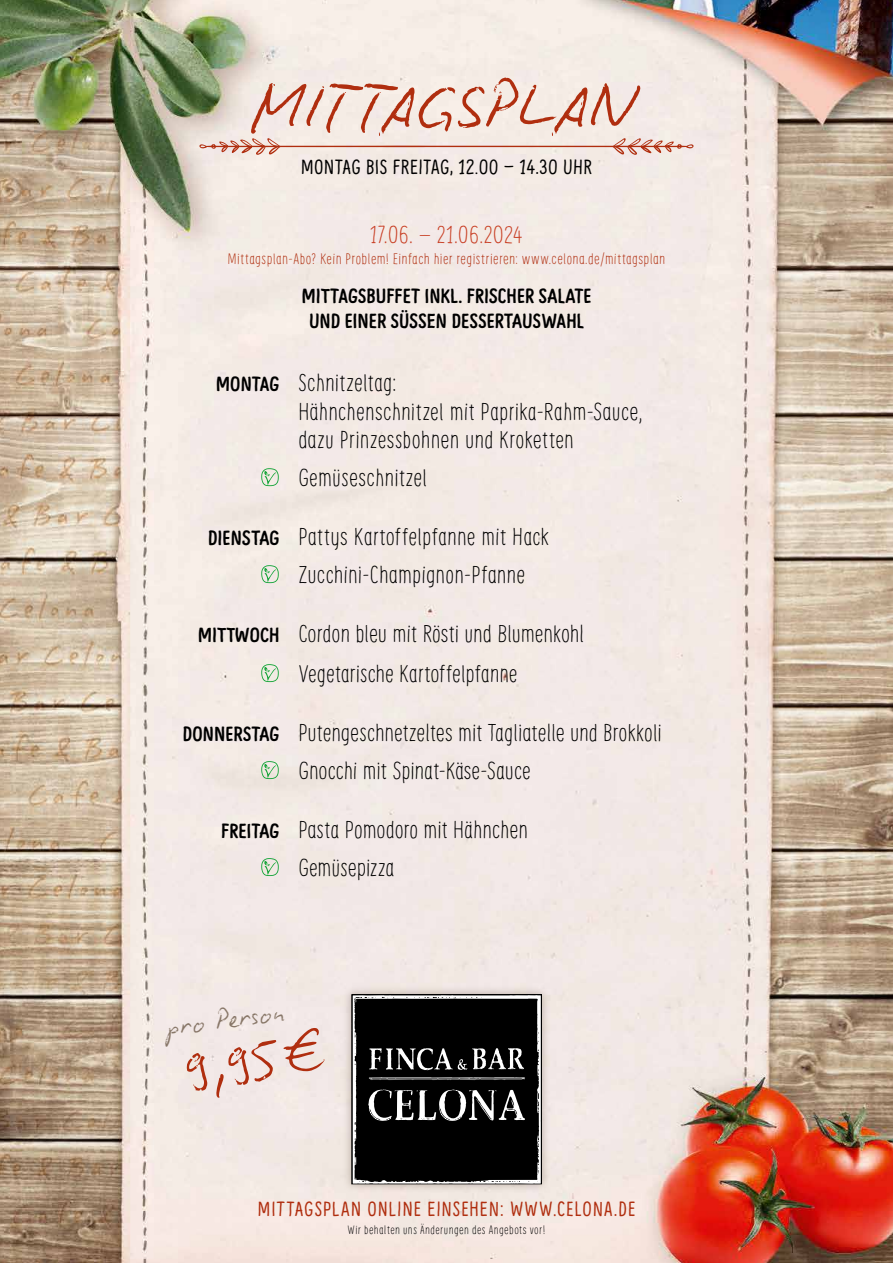
<style>
.page{position:relative;width:893px;height:1263px;background:#fff}
.page>*{position:absolute;margin:0;border:0;box-sizing:border-box;transform-origin:0 0}
.t1{font:72px "Biro Script Standard";letter-spacing:-.005em;color:#b02e0f}
.t2{font:57px "Biro Script Standard";color:#b02e0f}
.t3{font:30px "Biro Script Standard";color:#887768}
.t4{font:300 24px/37.8px "Supernett Condensed";color:#000}
.t5{font:300 24px "Supernett Condensed";letter-spacing:.005em;color:#c83d22}
.t6{font:700 20.25px/24.3px "Supernett Condensed";letter-spacing:.005em;color:#000;text-align:center}
.t7{font:20.25px "Supernett Condensed";letter-spacing:.05em;color:#b02e0f}
.t8{font:20.25px "Supernett Condensed";letter-spacing:.015em;color:#000}
.t9{font:300 15px "Supernett Condensed";letter-spacing:.025em;color:#b02e0f}
.t10{font:300 12px "Supernett Condensed";letter-spacing:.04em;color:#000}
.s1{font-weight:700;font-size:20.25px}
.s2{font-size:51px}
</style>
<div class="page">
<img style="left:0;top:0;width:893px;height:1263px">
<div style="left:342px;top:985px;width:208px;height:208px;background:#887768;opacity:.5"></div>
<svg style="left:352px;top:995px;width:189px;height:189px;background:#212121"></svg>
<svg style="left:199px;top:137px;width:495px;height:19px;background:#ebd3cb"></svg>
<svg style="left:261px;top:468px;width:18px;height:18px"></svg>
<svg style="left:261px;top:565px;width:18px;height:18px"></svg>
<svg style="left:261px;top:664px;width:18px;height:18px"></svg>
<svg style="left:261px;top:761px;width:18px;height:18px"></svg>
<svg style="left:261px;top:858px;width:18px;height:18px"></svg>
<h1 class="t1" style="left:252px;top:60px;width:387px">MITTAGSPLAN</h1>
<p class="t8" style="left:301px;top:154px;width:293px">MONTAG BIS FREITAG, 12.00 – 14.30 UHR</p>
<p class="t5" style="left:370px;top:221px;width:154px">17.06. – 21.06.2024</p>
<p class="t9" style="left:228px;top:250px;width:439px">Mittagsplan-Abo? Kein Problem! Einfach hier registrieren: www.celona.de/mittagsplan</p>
<p class="t6" style="left:302px;top:284px;width:291px">MITTAGSBUFFET INKL. FRISCHER SALATE<br>UND EINER SÜSSEN DESSERTAUSWAHL</p>
<p class="t4" style="left:298px;top:368px;width:346px;line-height:28.8px;text-indent:-83px"><span class="s1">MONTAG</span> Schnitzeltag:<br>Hähnchenschnitzel mit Paprika-Rahm-Sauce, dazu Prinzessbohnen und Kroketten</p>
<p class="t4" style="left:298px;top:459px;width:130px">Gemüseschnitzel</p>
<p class="t4" style="left:298px;top:518px;width:252px;text-indent:-90px"><span class="s1">DIENSTAG</span> Pattys Kartoffelpfanne mit Hack<br>Zucchini-Champignon-Pfanne</p>
<p class="t4" style="left:298px;top:614px;width:287px;line-height:39.9px;text-indent:-100px"><span class="s1">MITTWOCH</span> Cordon bleu mit Rösti und Blumenkohl<br>Vegetarische Kartoffelpfanne</p>
<p class="t4" style="left:298px;top:714px;width:365px;text-indent:-116px"><span class="s1">DONNERSTAG</span> Putengeschnetzeltes mit Tagliatelle und Brokkoli<br>Gnocchi mit Spinat-Käse-Sauce</p>
<p class="t4" style="left:298px;top:811px;width:231px;text-indent:-77px"><span class="s1">FREITAG</span> Pasta Pomodoro mit Hähnchen<br>Gemüsepizza</p>
<p class="t3" style="left:164px;top:1008px;width:122px;rotate:-8deg">pro Person</p>
<h2 class="t2" style="left:180px;top:1034px;width:146px;rotate:-8deg">9,95 <span class="s2">€</span></h2>
<p class="t7" style="left:258px;top:1197px;width:379px">MITTAGSPLAN ONLINE EINSEHEN: WWW.CELONA.DE</p>
<p class="t10" style="left:348px;top:1223px;width:199px">Wir behalten uns Änderungen des Angebots vor!</p>
</div>
